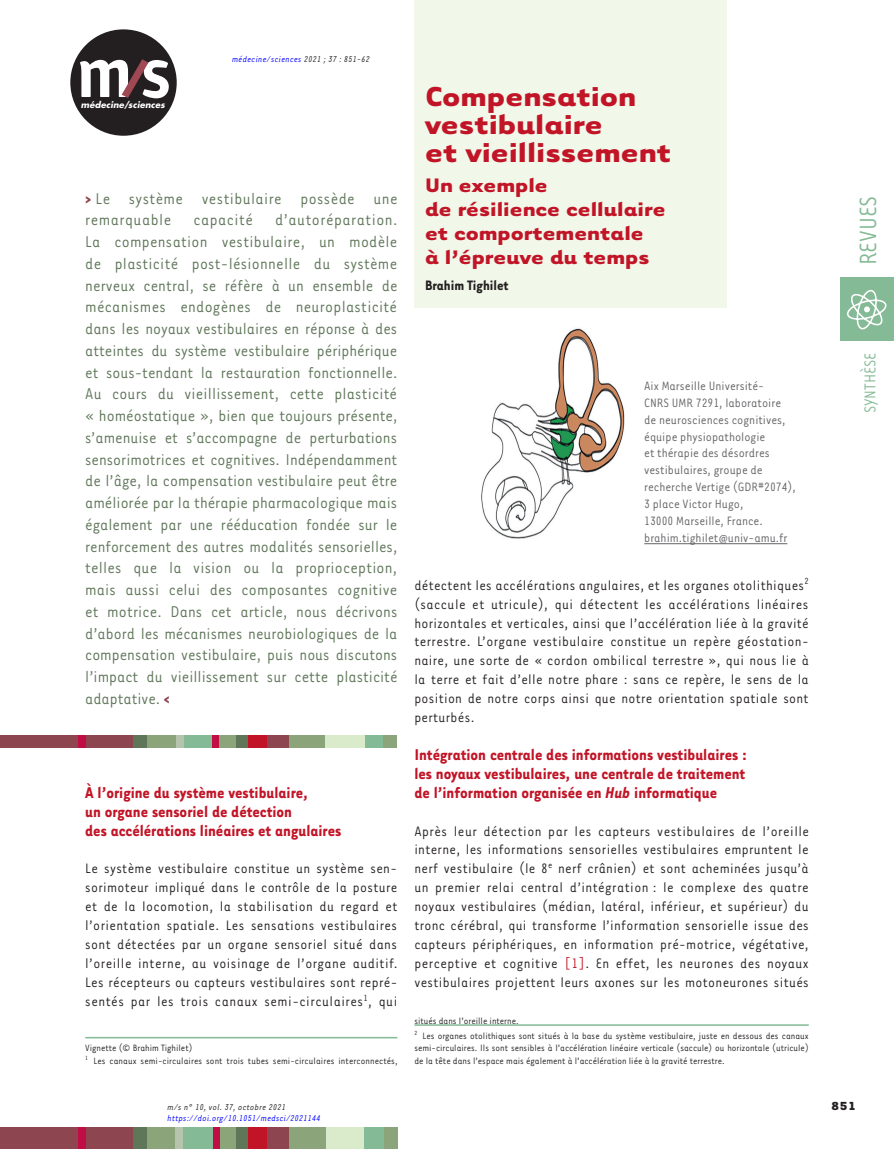
<style>
.page{position:relative;width:894px;height:1149px;background:#fff}
.page>*{position:absolute;margin:0;border:0;box-sizing:border-box;transform-origin:0 0}
.t1{font:700 31.5px/28.2px "Tarzana Wide";color:#c11527}
.t2{font:27px "Tarzana Narrow";color:#84ba95}
.t3{font:700 22.5px/24px "Tarzana Wide";color:#c11527}
.t4{font:18px/21.8px "Tarzana Narrow";color:#5f7659;text-align:justify}
.t5{font:700 18px/18.9px "Tarzana Narrow";color:#c11527;text-align:justify}
.t6{font:18px "Tarzana Narrow";color:#84ba95}
.t7{font:15.75px/18.9px "Tarzana Narrow";letter-spacing:.02em;color:#231f20;text-align:justify}
.t8{font:700 15.75px "Tarzana Narrow";color:#231f20}
.t9{font:13.95px/17px "Tarzana Narrow";color:#636366}
.t10{font:700 13.5px "Tarzana Wide";color:#231f20}
.t11{font:10.5px/12.6px "Tarzana Narrow";color:#231f20}
.t12{font:italic 9.75px "Tarzana Narrow";letter-spacing:.025em;color:#00f}
.t13{font:italic 9.75px "Tarzana Narrow";letter-spacing:.025em;color:#231f20}
.t14{font:italic 700 8.55px "Futura";letter-spacing:.01em;color:#fff}
.s1{color:#231f20}
.s2{font-weight:700;color:#8d454f}
.s3{font-style:italic}
.s4{color:#c11527}
</style>
<div class="page">
<div style="left:0;top:1127px;width:134px;height:21px;background:#8d454f"></div>
<div style="left:235px;top:1127px;width:13px;height:21px;background:#5f7659"></div>
<div style="left:78px;top:1127px;width:7px;height:21px;background:#c10d45"></div>
<div style="left:133px;top:1127px;width:22px;height:21px;background:#5f7659"></div>
<div style="left:147px;top:1127px;width:30px;height:21px;background:#8ba479"></div>
<div style="left:175px;top:1127px;width:9px;height:21px;background:#b6c4ad"></div>
<div style="left:183px;top:1127px;width:30px;height:21px;background:#84ba95"></div>
<div style="left:217px;top:1127px;width:19px;height:21px;background:#8ba479"></div>
<div style="left:213px;top:1127px;width:6px;height:21px;background:#c10d45"></div>
<div style="left:248px;top:1127px;width:27px;height:21px;background:#c11527"></div>
<div style="left:287px;top:1127px;width:39px;height:21px;background:#8ba479"></div>
<div style="left:267px;top:1127px;width:21px;height:21px;background:#8d454f"></div>
<div style="left:326px;top:1127px;width:38px;height:21px;background:#daebcb"></div>
<div style="left:364px;top:1127px;width:20px;height:21px;background:#84ba95"></div>
<div style="left:383px;top:1127px;width:14px;height:21px;background:#8ba479"></div>
<div style="left:840px;top:277px;width:53px;height:63px;background:#84ba95"></div>
<svg style="left:847px;top:290px;width:39px;height:39px"></svg>
<div style="left:70px;top:29px;width:107px;height:107px;background:#231f20;border-radius:50%"></div>
<svg style="left:80px;top:60px;width:89px;height:38px"></svg>
<div style="left:414px;top:0;width:312px;height:307px;background:#f1f7e9"></div>
<div style="left:0;top:735px;width:134px;height:13px;background:#8d454f"></div>
<div style="left:133px;top:735px;width:17px;height:13px;background:#5f7659"></div>
<div style="left:235px;top:735px;width:13px;height:13px;background:#5f7659"></div>
<div style="left:147px;top:735px;width:29px;height:13px;background:#8ba479"></div>
<div style="left:181px;top:735px;width:32px;height:13px;background:#84ba95"></div>
<div style="left:364px;top:735px;width:20px;height:13px;background:#84ba95"></div>
<div style="left:217px;top:735px;width:19px;height:13px;background:#8ba479"></div>
<div style="left:383px;top:735px;width:14px;height:13px;background:#8ba479"></div>
<div style="left:287px;top:735px;width:38px;height:13px;background:#8ba479"></div>
<div style="left:325px;top:735px;width:39px;height:13px;background:#daebcb"></div>
<div style="left:176px;top:735px;width:7px;height:13px;background:#b6c4ad"></div>
<div style="left:78px;top:735px;width:7px;height:13px;background:#c10d45"></div>
<div style="left:213px;top:735px;width:6px;height:13px;background:#c10d45"></div>
<div style="left:248px;top:735px;width:27px;height:13px;background:#c11527"></div>
<div style="left:267px;top:735px;width:21px;height:13px;background:#8d454f"></div>
<hr style="left:414px;top:1024px;width:394px;height:1px;background:#84ba95">
<hr style="left:644px;top:543px;width:143px;height:1px;background:#636366">
<img style="left:481px;top:328px;width:144px;height:211px">
<hr style="left:85px;top:1036px;width:312px;height:2px;background:#84ba95">
<p class="t14" style="left:81px;top:99px;width:85px">médecine/sciences</p>
<p class="t12" style="left:232px;top:54px;width:139px">médecine/sciences <span class="s1">2021 ; 37 : 851-62</span></p>
<p class="t4" style="left:85px;top:186px;width:314px"><span class="s2">&gt;</span> Le système vestibulaire possède une remarquable capacité d’autoréparation.<br>La compensation vestibulaire, un modèle de plasticité post-lésionnelle du système nerveux central, se réfère à un ensemble de mécanismes endogènes de neuroplasticité dans les noyaux vestibulaires en réponse à des atteintes du système vestibulaire périphérique et sous-tendant la restauration fonctionnelle.<br>Au cours du vieillissement, cette plasticité « homéostatique », bien que toujours présente, s’amenuise et s’accompagne de perturbations sensorimotrices et cognitives. Indépendamment de l’âge, la compensation vestibulaire peut être améliorée par la thérapie pharmacologique mais également par une rééducation fondée sur le renforcement des autres modalités sensorielles, telles que la vision ou la proprioception, mais aussi celui des composantes cognitive et motrice. Dans cet article, nous décrivons d’abord les mécanismes neurobiologiques de la compensation vestibulaire, puis nous discutons l’impact du vieillissement sur cette plasticité adaptative. <span class="s2">&lt;</span></p>
<p class="t5" style="left:85px;top:781px;width:257px;text-align:left">À l’origine du système vestibulaire,<br>un organe sensoriel de détection<br>des accélérations linéaires et angulaires</p>
<p class="t7" style="left:85px;top:858px;width:314px">Le système vestibulaire constitue un système sen&shy;sorimoteur impliqué dans le contrôle de la posture et de la locomotion, la stabilisation du regard et l’orientation spatiale. Les sensations vestibulaires sont détectées par un organe sensoriel situé dans l’oreille interne, au voisinage de l’organe auditif.<br>Les récepteurs ou capteurs vestibulaires sont repré&shy;sentés par les trois canaux semi-circulaires<sup>1</sup>, qui</p>
<p class="t11" style="left:85px;top:1041px;width:314px">Vignette (© Brahim Tighilet)<br><sup>1</sup> Les canaux semi-circulaires sont trois tubes semi-circulaires interconnectés,</p>
<p class="t13" style="left:167px;top:1100px;width:120px">m/s n° 10, vol. 37, octobre 2021</p>
<p class="t12" style="left:167px;top:1112px;width:155px">https://doi.org/10.1051/medsci/2021144</p>
<h1 class="t1" style="left:425px;top:80px;width:248px">Compensation vestibulaire<br>et vieillissement</h1>
<h3 class="t3" style="left:425px;top:172px;width:242px">Un exemple<br>de résilience cellulaire et comportementale<br>à l’épreuve du temps</h3>
<p class="t8" style="left:425px;top:275px;width:85px">Brahim Tighilet</p>
<p class="t9" style="left:644px;top:376px;width:153px">Aix Marseille Université-<br>CNRS UMR 7291, laboratoire de neurosciences cognitives, équipe physiopathologie<br>et thérapie des désordres vestibulaires, groupe de recherche Vertige (GDR#2074),<br>3 place Victor Hugo,<br>13000 Marseille, France. brahim.tighilet@univ-amu.fr</p>
<p class="t7" style="left:414px;top:574px;width:396px">détectent les accélérations angulaires, et les organes otolithiques<sup>2 </sup>(saccule et utricule), qui détectent les accélérations linéaires horizontales et verticales, ainsi que l’accélération liée à la gravité terrestre. L’organe vestibulaire constitue un repère géostation&shy;naire, une sorte de « cordon ombilical terrestre », qui nous lie à la terre et fait d’elle notre phare : sans ce repère, le sens de la position de notre corps ainsi que notre orientation spatiale sont perturbés.</p>
<p class="t5" style="left:414px;top:744px;width:334px">Intégration centrale des informations vestibulaires : les noyaux vestibulaires, une centrale de traitement de l’information organisée en <span class="s3">Hub</span> informatique</p>
<p class="t7" style="left:414px;top:820px;width:396px">Après leur détection par les capteurs vestibulaires de l’oreille interne, les informations sensorielles vestibulaires empruntent le nerf vestibulaire (le 8<sup>e</sup> nerf crânien) et sont acheminées jusqu’à un premier relai central d’intégration : le complexe des quatre noyaux vestibulaires (médian, latéral, inférieur, et supérieur) du tronc cérébral, qui transforme l’information sensorielle issue des capteurs périphériques, en information pré-motrice, végétative, perceptive et cognitive <span class="s4">[1]</span>. En effet, les neurones des noyaux vestibulaires projettent leurs axones sur les motoneurones situés</p>
<p class="t11" style="left:414px;top:1012px;width:395px;line-height:14.7px">situés dans l’oreille interne.<br><sup>2</sup> Les organes otolithiques sont situés à la base du système vestibulaire, juste en dessous des canaux</p>
<p class="t11" style="left:414px;top:1041px;width:396px">semi-circulaires. Ils sont sensibles à l’accélération linéaire verticale (saccule) ou horizontale (utricule) de la tête dans l’espace mais également à l’accélération liée à la gravité terrestre.</p>
<h2 class="t2" style="left:851px;top:265px;width:71px;rotate:-90deg">REVUES</h2>
<p class="t6" style="left:858px;top:413px;width:62px;rotate:-90deg">SYNTHÈSE</p>
<p class="t10" style="left:830px;top:1097px;width:26px">851</p>
</div>
